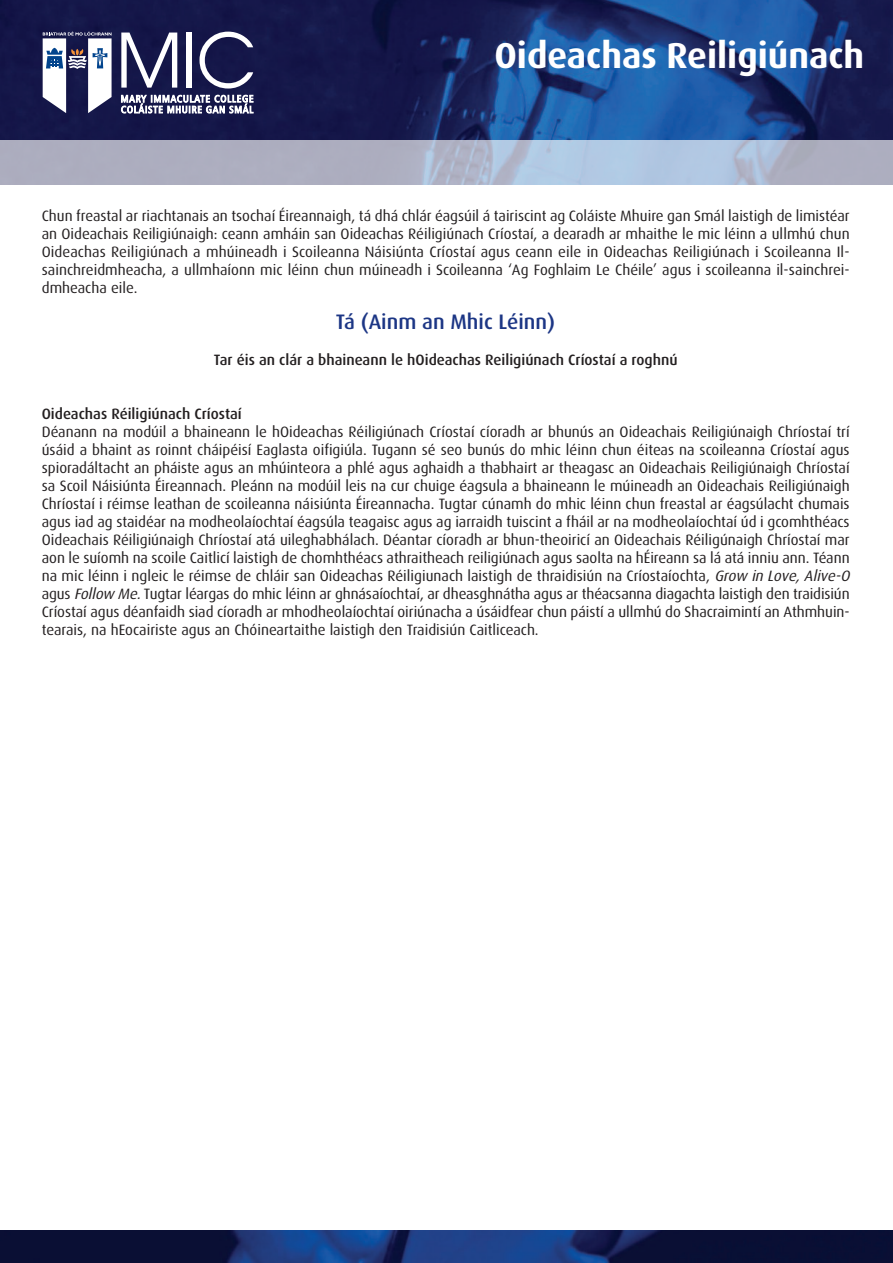
<style>
.page{position:relative;width:893px;height:1263px;background:#fff}
.page>*{position:absolute;margin:0;border:0;box-sizing:border-box;transform-origin:0 0}
.t1{font:700 36px "Dax";color:#fff}
.t2{font:500 21px "Dax";color:#1c3685}
.t3{font:15px/18px "Dax";color:#231f20;text-align:justify}
.t4{font:500 15px "Dax";color:#231f20}
.s1{font-style:italic}
</style>
<div class="page">
<img style="left:0;top:0;width:893px;height:141px">
<img style="left:0;top:1231px;width:893px;height:32px">
<svg style="left:0;top:141px;width:893px;height:44px;background:#aeb6ca"></svg>
<svg style="left:43px;top:32px;width:69px;height:81px"></svg>
<svg style="left:121px;top:32px;width:132px;height:81px"></svg>
<h1 class="t1" style="left:494px;top:39px;width:371px">Oideachas Reiligiúnach</h1>
<p class="t3" style="left:42px;top:208px;width:809px">Chun freastal ar riachtanais an tsochaí Éireannaigh, tá dhá chlár éagsúil á tairiscint ag Coláiste Mhuire gan Smál laistigh de limistéar an Oideachais Reiligiúnaigh: ceann amháin san Oideachas Réiligiúnach Críostaí, a dearadh ar mhaithe le mic léinn a ullmhú chun Oideachas Reiligiúnach a mhúineadh i Scoileanna Náisiúnta Críostaí agus ceann eile in Oideachas Reiligiúnach i Scoileanna Il&shy;sainchreidmheacha, a ullmhaíonn mic léinn chun múineadh i Scoileanna ‘Ag Foghlaim Le Chéile’ agus i scoileanna il-sainchrei&shy;dmheacha eile.</p>
<h2 class="t2" style="left:336px;top:313px;width:221px">Tá (Ainm an Mhic Léinn)</h2>
<p class="t4" style="left:214px;top:353px;width:465px">Tar éis an clár a bhaineann le hOideachas Reiligiúnach Críostaí a roghnú</p>
<p class="t4" style="left:42px;top:407px;width:202px">Oideachas Réiligiúnach Críostaí</p>
<p class="t3" style="left:42px;top:424px;width:813px;text-align:left">Déanann na modúil a bhaineann le hOideachas Réiligiúnach Críostaí cíoradh ar bhunús an Oideachais Reiligiúnaigh Chríostaí trí úsáid a bhaint as roinnt cháipéisí Eaglasta oifigiúla. Tugann sé seo bunús do mhic léinn chun éiteas na scoileanna Críostaí agus spioradáltacht an pháiste agus an mhúinteora a phlé agus aghaidh a thabhairt ar theagasc an Oideachais Reiligiúnaigh Chríostaí sa Scoil Náisiúnta Éireannach. Pleánn na modúil leis na cur chuige éagsula a bhaineann le múineadh an Oideachais Reiligiúnaigh Chríostaí i réimse leathan de scoileanna náisiúnta Éireannacha. Tugtar cúnamh do mhic léinn chun freastal ar éagsúlacht chumais agus iad ag staidéar na modheolaíochtaí éagsúla teagaisc agus ag iarraidh tuiscint a fháil ar na modheolaíochtaí úd i gcomhthéacs Oideachais Réiligiúnaigh Chríostaí atá uileghabhálach. Déantar cíoradh ar bhun-theoiricí an Oideachais Réiligúnaigh Chríostaí mar aon le suíomh na scoile Caitlicí laistigh de chomhthéacs athraitheach reiligiúnach agus saolta na hÉireann sa lá atá inniu ann. Téann na mic léinn i ngleic le réimse de chláir san Oideachas Réiligiunach laistigh de thraidisiún na Críostaíochta, <span class="s1">GrowinLove,Alive-O </span>agus <span class="s1">FollowMe.</span>Tugtar léargas do mhic léinn ar ghnásaíochtaí, ar dheasghnátha agus ar théacsanna diagachta laistigh den traidisiún Críostaí agus déanfaidh siad cíoradh ar mhodheolaíochtaí oiriúnacha a úsáidfear chun páistí a ullmhú do Shacraimintí an Athmhuin&shy;tearais, na hEocairiste agus an Chóineartaithe laistigh den Traidisiún Caitliceach.</p>
</div>
